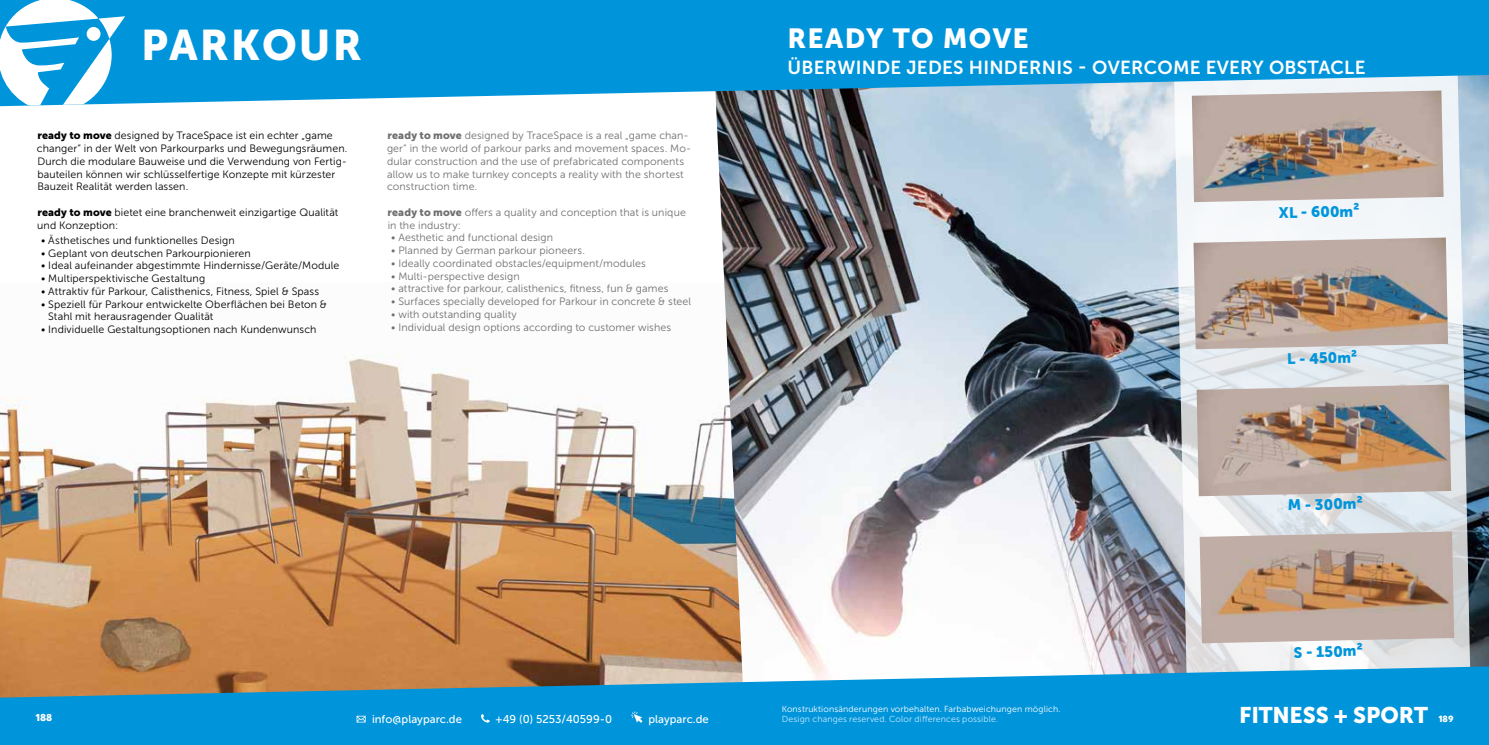
<style>
.page{position:relative;width:1489px;height:745px;background:#fff}
.page>*{position:absolute;margin:0;border:0;box-sizing:border-box;transform-origin:0 0}
.t1{font:42.5px "Museo Sans 900";letter-spacing:.05em;color:#fff}
.t2{font:27.5px "Museo Sans 900";letter-spacing:.05em;color:#fff}
.t3{font:22.5px "Museo Sans 900";letter-spacing:-.01em;color:#fff}
.t4{font:18.75px "Museo Sans 700";letter-spacing:.015em;color:#fff}
.t5{font:15px "Museo Sans 900";color:#0095db}
.t6{font:700 12.5px "Novecentosans";color:#fff}
.t7{font:11.25px "Museo Sans 500";color:#fff}
.t8{font:700 11.25px "Novecentosans";color:#fff}
.t9{font:10.62px/12.8px "Museo Sans 300";letter-spacing:.01em;color:#000}
.t10{font:10.62px/12.8px "Museo Sans 300";letter-spacing:.01em;color:#706f6f}
.t11{font:8.75px "Museo Sans 300";letter-spacing:.02em;color:#fff}
.t12{font:8.75px "Museo Sans 300";letter-spacing:.02em;color:#c6e8fb}
.s1{font-family:"Museo Sans 900"}
.s2{color:#fff}
</style>
<div class="page">
<img style="left:0;top:354px;width:714px;height:312px">
<img style="left:714px;top:106px;width:774px;height:560px">
<svg style="left:1173px;top:106px;width:297px;height:560px"></svg>
<svg style="left:0;top:666px;width:1488px;height:78px;background:#2a97c6"></svg>
<svg style="left:356px;top:715px;width:9px;height:7px"></svg>
<svg style="left:481px;top:713px;width:8px;height:9px"></svg>
<svg style="left:631px;top:711px;width:11px;height:11px"></svg>
<svg style="left:125px;top:0;width:1363px;height:106px;background:#1b9ddb"></svg>
<svg style="left:0;top:0;width:125px;height:106px"></svg>
<div style="left:87px;top:27px;width:13px;height:14px;background:#fff;border-radius:50%"></div>
<img style="left:1199px;top:531px;width:254px;height:112px">
<img style="left:1196px;top:384px;width:254px;height:112px">
<img style="left:1191px;top:90px;width:252px;height:112px">
<img style="left:1193px;top:237px;width:254px;height:112px">
<h1 class="t1" style="left:141px;top:21px;width:222px">PARKOUR</h1>
<p class="t9" style="left:37px;top:129px;width:312px"><span class="s1">ready to move</span> designed by TraceSpace ist ein echter „game changer“ in der Welt von Parkourparks und Bewegungsräumen.<br>Durch die modulare Bauweise und die Verwendung von Fertig&shy;bauteilen können wir schlüsselfertige Konzepte mit kürzester Bauzeit Realität werden lassen.</p>
<p class="t9" style="left:37px;top:206px;width:302px"><span class="s1">ready to move</span> bietet eine branchenweit einzigartige Qualität und Konzeption:</p>
<p class="t9" style="left:41px;top:234px;width:195px">• Ästhetisches und funktionelles Design</p>
<p class="t9" style="left:41px;top:246px;width:211px">• Geplant von deutschen Parkourpionieren</p>
<p class="t9" style="left:41px;top:259px;width:300px">• Ideal aufeinander abgestimmte Hindernisse/Geräte/Module</p>
<p class="t9" style="left:41px;top:272px;width:165px">• Multiperspektivische Gestaltung</p>
<p class="t9" style="left:41px;top:285px;width:279px">• Attraktiv für Parkour, Calisthenics, Fitness, Spiel &amp; Spass</p>
<p class="t9" style="left:41px;top:297px;width:287px">• Speziell für Parkour entwickelte Oberflächen bei Beton &amp;</p>
<p class="t9" style="left:41px;top:310px;width:174px"><span class="s2">•</span> Stahl mit herausragender Qualität</p>
<p class="t9" style="left:41px;top:323px;width:277px">• Individuelle Gestaltungsoptionen nach Kundenwunsch</p>
<p class="t10" style="left:387px;top:129px;width:306px"><span class="s1">ready to move</span> designed by TraceSpace is a real „game chan&shy;ger“ in the world of parkour parks and movement spaces. Mo&shy;dular construction and the use of prefabricated components allow us to make turnkey concepts a reality with the shortest construction time.</p>
<p class="t10" style="left:387px;top:206px;width:300px"><span class="s1">ready to move</span> offers a quality and conception that is unique in the industry:</p>
<p class="t10" style="left:391px;top:231px;width:163px">• Aesthetic and functional design</p>
<p class="t10" style="left:391px;top:244px;width:195px">• Planned by German parkour pioneers.</p>
<p class="t10" style="left:391px;top:257px;width:256px">• Ideally coordinated obstacles/equipment/modules</p>
<p class="t10" style="left:391px;top:269px;width:130px">• Multi-perspective design</p>
<p class="t10" style="left:391px;top:282px;width:279px">• attractive for parkour, calisthenics, fitness, fun &amp; games</p>
<p class="t10" style="left:391px;top:295px;width:301px">• Surfaces specially developed for Parkour in concrete &amp; steel</p>
<p class="t10" style="left:391px;top:308px;width:127px">• with outstanding quality</p>
<p class="t10" style="left:391px;top:320px;width:281px">• Individual design options according to customer wishes</p>
<h2 class="t2" style="left:787px;top:23px;width:243px">READY TO MOVE</h2>
<h3 class="t4" style="left:787px;top:57px;width:579px">ÜBERWINDE JEDES HINDERNIS - OVERCOME EVERY OBSTACLE</h3>
<h3 class="t5" style="left:1278px;top:204px;width:82px;rotate:-1deg">XL - 600m²</h3>
<h3 class="t5" style="left:1286px;top:350px;width:71px;rotate:-1deg">L - 450m²</h3>
<h3 class="t5" style="left:1287px;top:496px;width:76px;rotate:-1deg">M - 300m²</h3>
<h3 class="t5" style="left:1293px;top:643px;width:70px;rotate:-1deg">S - 150m²</h3>
<p class="t11" style="left:781px;top:703px;width:280px">Konstruktionsänderungen vorbehalten. Farbabweichungen möglich.</p>
<p class="t12" style="left:781px;top:714px;width:218px">Design changes reserved. Color differences possible.</p>
<h3 class="t3" style="left:1239px;top:701px;width:190px">FITNESS + SPORT</h3>
<p class="t6" style="left:35px;top:708px;width:18px">188</p>
<p class="t8" style="left:1438px;top:711px;width:17px">189</p>
<p class="t7" style="left:372px;top:712px;width:91px">info@playparc.de</p>
<p class="t7" style="left:495px;top:712px;width:118px">+49 (0) 5253/40599-0</p>
<p class="t7" style="left:648px;top:712px;width:62px">playparc.de</p>
</div>
